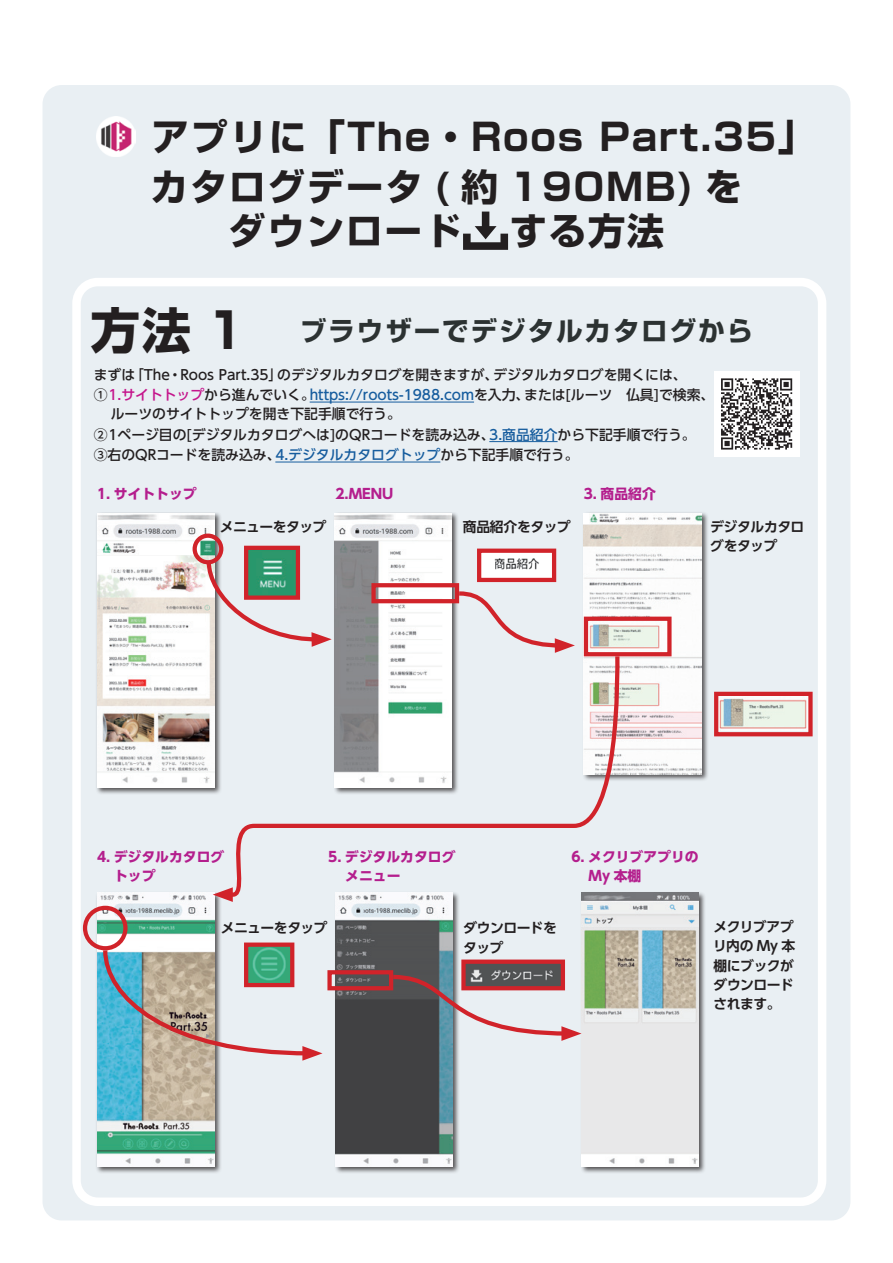
<style>
.page{position:relative;width:893px;height:1263px;background:#fff}
.page>*{position:absolute;margin:0;border:0;box-sizing:border-box;transform-origin:0 0}
.t1{font:700 49.05px "Shin Go Pr 6 N";color:#231f20}
.t2{font:700 37.2px/49.9px "Shin Go Pr 6 N";letter-spacing:.05em;color:#231f20}
.t3{font:700 26.55px "Shin Go Pr 6 N";letter-spacing:.07em;color:#2c3232}
.t4{font:500 13.8px/20.4px "UD Shin Go Pro";color:#231f20}
.t5{font:700 13.8px/19.2px "UD Shin Go Pro De";letter-spacing:-.035em;color:#231f20}
.t6{font:700 13.8px/19.2px "UD Shin Go Pro";color:#b41e8d}
.s1{color:#c5168c}
.s2{color:#175d9e}
</style>
<div class="page">
<div style="left:49px;top:91px;width:795px;height:1123px;background:#e9eff3;border-radius:13px"></div>
<div style="left:43px;top:85px;width:807px;height:1135px;border:13px solid #e9eff3;border-radius:13px"></div>
<div style="left:72px;top:278px;width:754px;height:928px;border:9px solid #fff;border-radius:21px"></div>
<img style="left:96px;top:117px;width:40px;height:39px">
<svg style="left:463px;top:212px;width:45px;height:38px"></svg>
<div style="left:95px;top:511px;width:127px;height:283px;background:#231f20;opacity:.75"></div>
<img style="left:97px;top:513px;width:117px;height:274px">
<div style="left:333px;top:511px;width:126px;height:283px;background:#231f20;opacity:.75"></div>
<img style="left:334px;top:513px;width:118px;height:139px">
<div style="left:582px;top:511px;width:126px;height:270px;background:#231f20;opacity:.75"></div>
<img style="left:584px;top:513px;width:117px;height:261px">
<div style="left:95px;top:891px;width:127px;height:283px;background:#231f20;opacity:.75"></div>
<img style="left:97px;top:892px;width:117px;height:274px">
<div style="left:334px;top:891px;width:126px;height:283px;background:#231f20;opacity:.75"></div>
<img style="left:335px;top:899px;width:118px;height:267px">
<div style="left:580px;top:891px;width:126px;height:283px;background:#231f20;opacity:.75"></div>
<img style="left:581px;top:892px;width:118px;height:274px">
<div style="left:193px;top:533px;width:30px;height:31px;border:4px solid #d1232a;border-radius:50%"></div>
<div style="left:83px;top:906px;width:45px;height:44px;border:4px solid #d1232a;border-radius:50%"></div>
<svg style="left:205px;top:557px;width:127px;height:90px"></svg>
<img style="left:249px;top:551px;width:46px;height:44px">
<div style="left:244px;top:546px;width:56px;height:54px;border:4px solid #d1232a"></div>
<div style="left:371px;top:583px;width:88px;height:20px;border:4px solid #d1232a"></div>
<div style="left:327px;top:970px;width:66px;height:20px;border:4px solid #d1232a"></div>
<img style="left:482px;top:554px;width:69px;height:23px">
<div style="left:477px;top:549px;width:79px;height:33px;border:4px solid #d1232a"></div>
<svg style="left:455px;top:589px;width:120px;height:63px"></svg>
<div style="left:584px;top:617px;width:88px;height:39px;border:4px solid #d1232a"></div>
<img style="left:719px;top:697px;width:89px;height:34px">
<div style="left:714px;top:692px;width:99px;height:44px;border:4px solid #d1232a"></div>
<svg style="left:219px;top:652px;width:403px;height:247px"></svg>
<svg style="left:213px;top:887px;width:20px;height:15px"></svg>
<div style="left:244px;top:942px;width:50px;height:45px;border:4px solid #d1232a"></div>
<svg style="left:101px;top:946px;width:221px;height:115px"></svg>
<svg style="left:389px;top:973px;width:192px;height:68px"></svg>
<img style="left:466px;top:964px;width:94px;height:21px">
<div style="left:461px;top:959px;width:104px;height:31px;border:4px solid #d1232a"></div>
<hr style="left:310px;top:402px;width:164px;height:1px;background:#175d9e">
<hr style="left:489px;top:441px;width:69px;height:1px;background:#175d9e">
<hr style="left:275px;top:462px;width:165px;height:1px;background:#175d9e">
<div style="left:714px;top:371px;width:85px;height:85px;background:#fff"></div>
<svg style="left:721px;top:378px;width:71px;height:72px"></svg>
<h2 class="t2" style="left:151px;top:111px;width:666px">アプリに「The・Roos Part.35」カタログデータ ( 約 190MB) を</h2>
<h2 class="t2" style="left:229px;top:205px;width:234px">ダウンロード</h2>
<h2 class="t2" style="left:510px;top:205px;width:156px">する方法</h2>
<h1 class="t1" style="left:91px;top:292px;width:157px">方法 1</h1>
<h3 class="t3" style="left:300px;top:310px;width:455px">ブラウザーでデジタルカタログから</h3>
<p class="t4" style="left:94px;top:364px;width:622px">まずは「The・Roos Part.35」のデジタルカタログを開きますが、デジタルカタログを開くには、<br>①<span class="s1">1.サイトトップ</span>から進んでいく。<span class="s2">https://roots-1988.com</span>を入力、または[ルーツ　仏具]で検索、</p>
<p class="t4" style="left:94px;top:403px;width:604px;text-indent:17px">ルーツのサイトトップを開き下記手順で行う。<br>②1ページ目の[デジタルカタログへは]のQRコードを読み込み、<span class="s2">3.商品紹介</span>から下記手順で行う。<br>③右のQRコードを読み込み、<span class="s2">4.デジタルカタログトップ</span>から下記手順で行う。</p>
<p class="t6" style="left:97px;top:484px;width:101px">1. サイトトップ</p>
<p class="t5" style="left:220px;top:517px;width:108px">メニューをタップ</p>
<p class="t6" style="left:335px;top:484px;width:59px">2.MENU</p>
<p class="t6" style="left:584px;top:484px;width:73px">3. 商品紹介</p>
<p class="t5" style="left:463px;top:517px;width:109px">商品紹介をタップ</p>
<p class="t5" style="left:710px;top:517px;width:96px">デジタルカタログをタップ</p>
<p class="t6" style="left:114px;top:847px;width:112px;text-indent:-17px">4. デジタルカタログトップ</p>
<p class="t6" style="left:345px;top:847px;width:112px;text-indent:-17px">5. デジタルカタログメニュー</p>
<p class="t6" style="left:588px;top:847px;width:112px;text-indent:-17px">6. メクリブアプリの<br>My 本棚</p>
<p class="t5" style="left:221px;top:918px;width:108px">メニューをタップ</p>
<p class="t5" style="left:463px;top:918px;width:95px">ダウンロードをタップ</p>
<p class="t5" style="left:713px;top:917px;width:84px">メクリブアプリ内の My 本棚にブックがダウンロードされます。</p>
</div>
